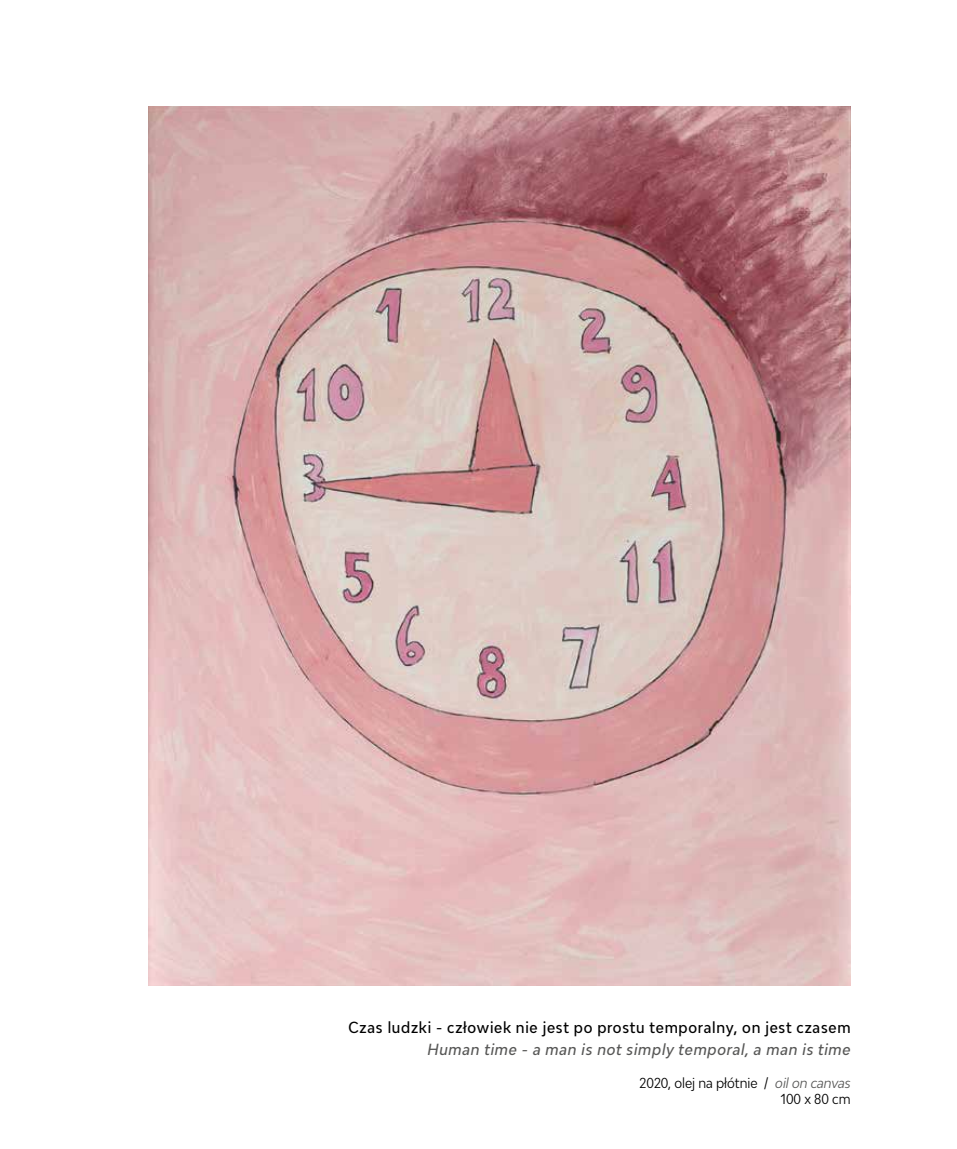
<style>
.page{position:relative;width:957px;height:1149px;background:#fff}
.page>*{position:absolute;margin:0;border:0;box-sizing:border-box;transform-origin:0 0}
.t1{font:500 condensed 15px "Bw Modelica";letter-spacing:.05em;color:#000}
.t2{font:italic 500 condensed 15px "Bw Modelica";letter-spacing:.05em;color:#575756}
.t3{font:condensed 13.5px/16.2px "Bw Modelica";color:#000;text-align:right}
.s1{font-style:italic;color:#575756}
</style>
<div class="page">
<img style="left:149px;top:106px;width:701px;height:878px">
<p class="t1" style="left:348px;top:1017px;width:503px">Czas ludzki - człowiek nie jest po prostu temporalny, on jest czasem</p>
<p class="t2" style="left:427px;top:1039px;width:425px">Human time - a man is not simply temporal, a man is time</p>
<p class="t3" style="left:639px;top:1074px;width:212px">2020, olej na płótnie / <span class="s1">oil on canvas<br></span>100 x 80 cm</p>
</div>
